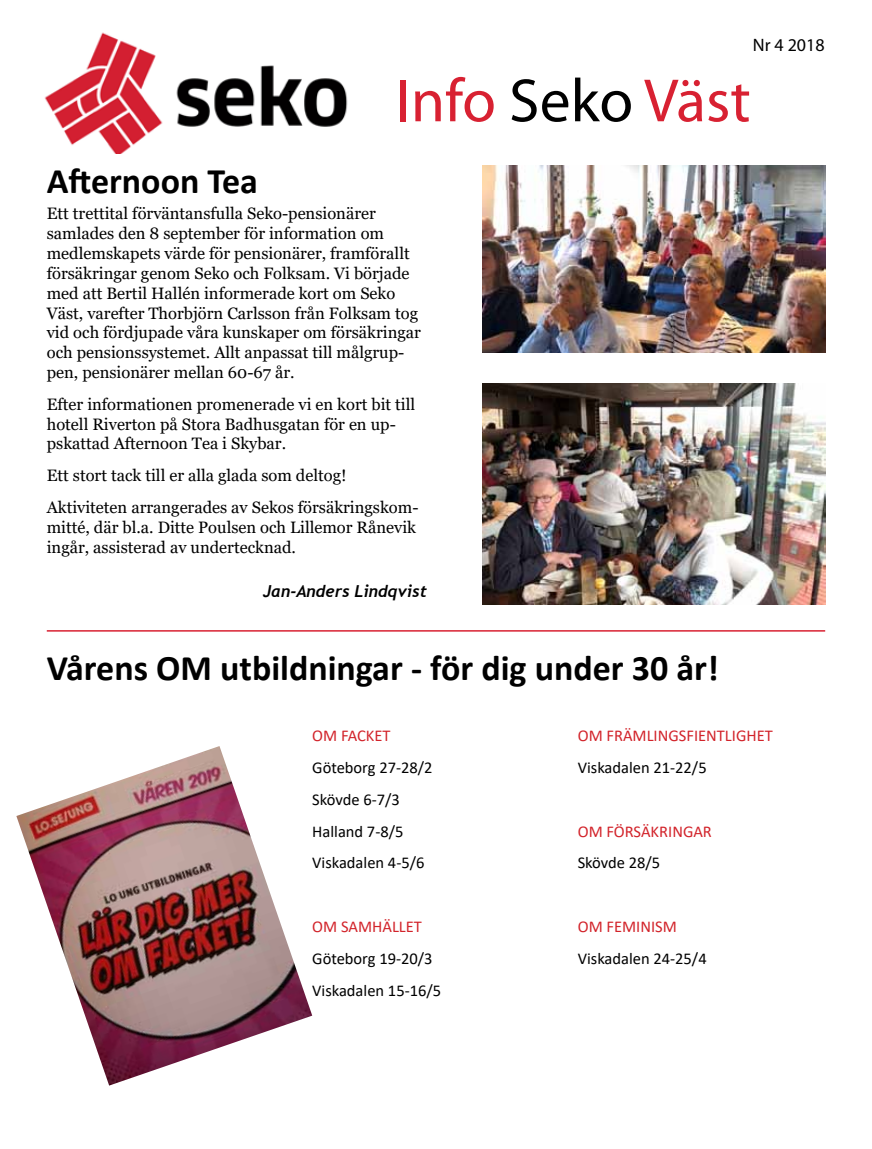
<style>
.page{position:relative;width:872px;height:1149px;background:#fff}
.page>*{position:absolute;margin:0;border:0;box-sizing:border-box;transform-origin:0 0}
.t1{font:61.5px "Myriad Pro";color:#d82132}
.t2{font:700 36px "Calibri";color:#000}
.t3{font:18px "Myriad Pro";color:#000}
.t4{font:16.5px/19.8px "Georgia";color:#000}
.t5{font:16.5px/31.8px "Calibri";color:#000}
.t6{font:16.5px "Calibri";color:#d2232a}
.t7{font:italic 700 16.5px "Trebuchet";color:#000}
.s1{color:#000}
</style>
<div class="page">
<img style="left:44px;top:32px;width:304px;height:121px">
<div style="left:175px;top:134px;width:101px;height:22px;background:#fff"></div>
<img style="left:483px;top:166px;width:342px;height:186px">
<img style="left:483px;top:383px;width:342px;height:221px">
<img style="left:16px;top:746px;width:296px;height:339px">
<hr style="left:47px;top:630px;width:778px;height:1px;background:#d82132">
<p class="t3" style="left:753px;top:34px;width:73px">Nr 4 2018</p>
<h1 class="t1" style="left:395px;top:63px;width:356px">Info <span class="s1">Seko</span> Väst</h1>
<h2 class="t2" style="left:47px;top:155px;width:213px">Afternoon Tea</h2>
<p class="t4" style="left:47px;top:204px;width:376px">Ett trettital förväntansfulla Seko-pensionärer samlades den 8 september för information om medlemskapets värde för pensionärer, framförallt försäkringar genom Seko och Folksam. Vi började med att Bertil Hallén informerade kort om Seko Väst, varefter Thorbjörn Carlsson från Folksam tog vid och fördjupade våra kunskaper om försäkringar och pensionssystemet. Allt anpassat till målgrup&shy;pen, pensionärer mellan 60-67 år.</p>
<p class="t4" style="left:47px;top:394px;width:370px">Efter informationen promenerade vi en kort bit till hotell Riverton på Stora Badhusgatan för en up&shy;pskattad Afternoon Tea i Skybar.</p>
<p class="t4" style="left:47px;top:460px;width:373px;line-height:31.8px">Ett stort tack till er alla glada som deltog!<br>Aktiviteten arrangerades av Sekos försäkringskom-</p>
<p class="t4" style="left:47px;top:517px;width:371px">mitté, där bl.a. Ditte Poulsen och Lillemor Rånevik ingår, assisterad av undertecknad.</p>
<p class="t7" style="left:263px;top:580px;width:165px">Jan-Anders Lindqvist</p>
<h2 class="t2" style="left:47px;top:642px;width:673px">Vårens OM utbildningar - för dig under 30 år!</h2>
<p class="t6" style="left:312px;top:724px;width:80px">OM FACKET</p>
<p class="t5" style="left:312px;top:751px;width:122px">Göteborg 27-28/2<br>Skövde 6-7/3<br>Halland 7-8/5<br>Viskadalen 4-5/6</p>
<p class="t6" style="left:312px;top:914px;width:111px">OM SAMHÄLLET</p>
<p class="t5" style="left:312px;top:941px;width:130px">Göteborg 19-20/3<br>Viskadalen 15-16/5</p>
<p class="t6" style="left:578px;top:724px;width:197px">OM FRÄMLINGSFIENTLIGHET</p>
<p class="t5" style="left:578px;top:751px;width:130px">Viskadalen 21-22/5</p>
<p class="t6" style="left:578px;top:819px;width:136px">OM FÖRSÄKRINGAR</p>
<p class="t5" style="left:578px;top:846px;width:84px">Skövde 28/5</p>
<p class="t6" style="left:578px;top:914px;width:101px">OM FEMINISM</p>
<p class="t5" style="left:578px;top:941px;width:130px">Viskadalen 24-25/4</p>
</div>
